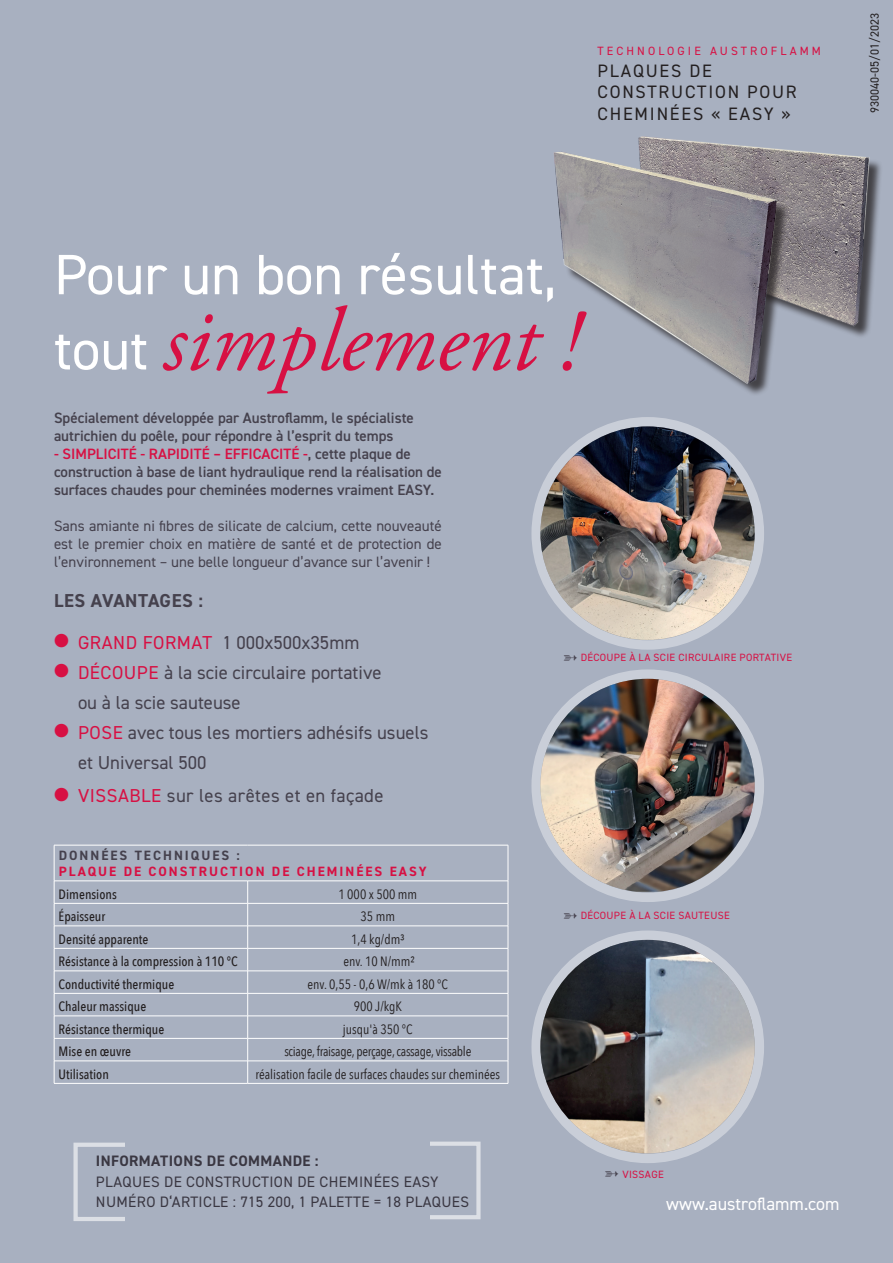
<style>
.page{position:relative;width:893px;height:1263px;background:#a8b0c0}
.page>*{position:absolute;margin:0;border:0;box-sizing:border-box;transform-origin:0 0}
.t1{font:italic 90px "Adobe Garamond Pro";color:#d71043}
.t2{font:57px "DIN2014";color:#fff}
.t3{font:18.75px/30px "DIN2014";color:#45414d}
.t4{font:18.75px "DIN2014";letter-spacing:.02em;color:#45414d}
.t5{font:700 18.75px "DIN2014";letter-spacing:.03em;color:#45414d}
.t6{font:18px/21.6px "DIN2014";letter-spacing:.1em;color:#231f20}
.t7{font:18px "DIN2014";color:#fff}
.t8{font:15.15px/20.4px "DIN2014";letter-spacing:.025em;color:#3a3742}
.t9{font:700 15.15px "DIN2014";letter-spacing:.025em;color:#3a3742}
.t10{font:600 15px/18px "DIN2014";color:#45414d}
.t11{font:15px/18px "DIN2014";color:#45414d;text-align:justify}
.t12{font:500 13.5px "Avenir Next Condensed";color:#231f20}
.t13{font:13.5px "Avenir Next Condensed";color:#231f20}
.t14{font:13.5px "Avenir Next Condensed";letter-spacing:-.02em;color:#231f20}
.t15{font:700 13.5px "DIN2014";letter-spacing:.15em;color:#d71043}
.t16{font:700 13.5px "DIN2014";letter-spacing:.15em;color:#45414d}
.t17{font:12px "DIN2014";letter-spacing:.26em;color:#d71043}
.t18{font:12px "DIN2014";color:#231f20}
.t19{font:10.5px "DIN2014";letter-spacing:.03em;color:#d71043}
.s1{font-family:"DIN2014";font-style:normal;font-size:57px;color:#fff}
.s2{color:#d71043}
.s3{color:#45414d}
</style>
<div class="page">
<svg style="left:73px;top:1142px;width:51px;height:79px;background:#b1b8c6"></svg>
<svg style="left:430px;top:1141px;width:51px;height:78px;background:#b1b8c6"></svg>
<div style="left:531px;top:417px;width:233px;height:233px;border:9px solid #fff;border-radius:50%"></div>
<img style="left:540px;top:426px;width:215px;height:214px;border-radius:107px">
<div style="left:531px;top:669px;width:233px;height:233px;border:9px solid #fff;border-radius:50%"></div>
<img style="left:540px;top:679px;width:215px;height:213px">
<div style="left:531px;top:930px;width:233px;height:233px;border:9px solid #fff;border-radius:50%"></div>
<img style="left:540px;top:940px;width:215px;height:213px;border-radius:107px">
<img style="left:626px;top:123px;width:258px;height:211px">
<img style="left:531px;top:142px;width:259px;height:253px">
<hr style="left:54px;top:845px;width:194px;height:1px;background:#fff">
<hr style="left:54px;top:845px;width:1px;height:36px;background:#fff">
<hr style="left:248px;top:845px;width:260px;height:1px;background:#fff">
<hr style="left:508px;top:845px;width:1px;height:36px;background:#fff">
<hr style="left:54px;top:880px;width:194px;height:1px;background:#fff">
<hr style="left:248px;top:880px;width:260px;height:1px;background:#fff">
<hr style="left:54px;top:903px;width:194px;height:1px;background:#fff">
<hr style="left:248px;top:903px;width:260px;height:1px;background:#fff">
<hr style="left:54px;top:925px;width:194px;height:1px;background:#fff">
<hr style="left:248px;top:925px;width:260px;height:1px;background:#fff">
<hr style="left:54px;top:948px;width:194px;height:1px;background:#fff">
<hr style="left:248px;top:948px;width:260px;height:1px;background:#fff">
<hr style="left:54px;top:970px;width:194px;height:1px;background:#fff">
<hr style="left:248px;top:970px;width:260px;height:1px;background:#fff">
<hr style="left:54px;top:993px;width:194px;height:1px;background:#fff">
<hr style="left:248px;top:993px;width:260px;height:1px;background:#fff">
<hr style="left:54px;top:1015px;width:194px;height:1px;background:#fff">
<hr style="left:248px;top:1015px;width:260px;height:1px;background:#fff">
<hr style="left:54px;top:1038px;width:194px;height:1px;background:#fff">
<hr style="left:248px;top:1038px;width:260px;height:1px;background:#fff">
<hr style="left:54px;top:1060px;width:194px;height:1px;background:#fff">
<svg style="left:54px;top:881px;width:1px;height:202px"></svg>
<hr style="left:248px;top:1060px;width:260px;height:1px;background:#fff">
<svg style="left:247px;top:881px;width:1px;height:202px"></svg>
<svg style="left:508px;top:881px;width:1px;height:202px"></svg>
<hr style="left:54px;top:1083px;width:194px;height:1px;background:#fff">
<hr style="left:248px;top:1083px;width:260px;height:1px;background:#fff">
<p class="t17" style="left:597px;top:43px;width:225px">TECHNOLOGIE AUSTROFLAMM</p>
<p class="t6" style="left:597px;top:59px;width:201px">PLAQUES DE<br>CONSTRUCTION POUR<br>CHEMINÉES « EASY »</p>
<p class="t18" style="left:867px;top:113px;width:101px;rotate:-90deg">930040-05/01/2023</p>
<h2 class="t2" style="left:54px;top:239px;width:504px">Pour un bon résultat,</h2>
<h1 class="t1" style="left:54px;top:287px;width:526px"><span class="s1">tout</span> simplement !</h1>
<p class="t10" style="left:54px;top:408px;width:361px">Spécialement développée par Austroflamm, le spécialiste autrichien du poêle, pour répondre à l’esprit du temps</p>
<p class="t10" style="left:54px;top:444px;width:389px"><span class="s2">- SIMPLICITÉ - RAPIDITÉ – EFFICACITÉ -</span>, cette plaque de construction à base de liant hydraulique rend la réalisation de surfaces chaudes pour cheminées modernes vraiment EASY.</p>
<p class="t11" style="left:54px;top:516px;width:389px">Sans amiante ni fibres de silicate de calcium, cette nouveauté est le premier choix en matière de santé et de protection de l’environnement – une belle longueur d’avance sur l’avenir !</p>
<p class="t5" style="left:54px;top:588px;width:150px">LES AVANTAGES :</p>
<p class="t3" style="left:54px;top:627px;width:307px"><span class="s2">● GRAND FORMAT</span> 1 000x500x35mm</p>
<p class="t3" style="left:78px;top:657px;width:305px;text-indent:-24px"><span class="s2">● DÉCOUPE</span> à la scie circulaire portative ou à la scie sauteuse</p>
<p class="t3" style="left:78px;top:717px;width:352px;text-indent:-24px"><span class="s2">● POSE</span> avec tous les mortiers adhésifs usuels et Universal 500</p>
<p class="t4" style="left:54px;top:784px;width:331px"><span class="s2">● VISSABLE</span> sur les arêtes et en façade</p>
<p class="t16" style="left:59px;top:846px;width:183px">DONNÉES TECHNIQUES :</p>
<p class="t15" style="left:59px;top:863px;width:369px">PLAQUE DE CONSTRUCTION DE CHEMINÉES EASY</p>
<p class="t12" style="left:59px;top:886px;width:60px">Dimensions</p>
<p class="t13" style="left:338px;top:882px;width:80px">1 000 x 500 mm</p>
<p class="t12" style="left:59px;top:908px;width:48px">Épaisseur</p>
<p class="t13" style="left:361px;top:905px;width:36px">35 mm</p>
<p class="t12" style="left:59px;top:931px;width:91px">Densité apparente</p>
<p class="t13" style="left:351px;top:927px;width:55px">1,4 kg/dm³</p>
<p class="t12" style="left:59px;top:953px;width:181px">Résistance à la compression à 110 °C</p>
<p class="t13" style="left:343px;top:950px;width:73px">env. 10 N/mm²</p>
<p class="t12" style="left:59px;top:976px;width:117px">Conductivité thermique</p>
<p class="t13" style="left:308px;top:973px;width:142px">env. 0,55 - 0,6 W/mk à 180 °C</p>
<p class="t12" style="left:59px;top:998px;width:89px">Chaleur massique</p>
<p class="t13" style="left:354px;top:995px;width:50px">900 J/kgK</p>
<p class="t12" style="left:59px;top:1021px;width:107px">Résistance thermique</p>
<p class="t13" style="left:343px;top:1018px;width:71px">jusqu'à 350 °C</p>
<p class="t12" style="left:59px;top:1043px;width:74px">Mise en œuvre</p>
<p class="t14" style="left:284px;top:1040px;width:189px">sciage, fraisage, perçage, cassage, vissable</p>
<p class="t12" style="left:59px;top:1066px;width:52px">Utilisation</p>
<p class="t13" style="left:256px;top:1063px;width:246px">réalisation facile de surfaces chaudes sur cheminées</p>
<p class="t9" style="left:96px;top:1151px;width:224px">INFORMATIONS DE COMMANDE :</p>
<p class="t8" style="left:96px;top:1171px;width:375px">PLAQUES DE CONSTRUCTION DE CHEMINÉES EASY<br>NUMÉRO D‘ARTICLE : 715 200, 1 PALETTE = 18 PLAQUES</p>
<p class="t19" style="left:563px;top:651px;width:230px"><span class="s3">➳</span> DÉCOUPE À LA SCIE CIRCULAIRE PORTATIVE</p>
<p class="t19" style="left:563px;top:909px;width:168px"><span class="s3">➳</span> DÉCOUPE À LA SCIE SAUTEUSE</p>
<p class="t19" style="left:605px;top:1168px;width:61px"><span class="s3">➳</span> VISSAGE</p>
<p class="t7" style="left:666px;top:1192px;width:175px">www.austroflamm.com</p>
</div>
